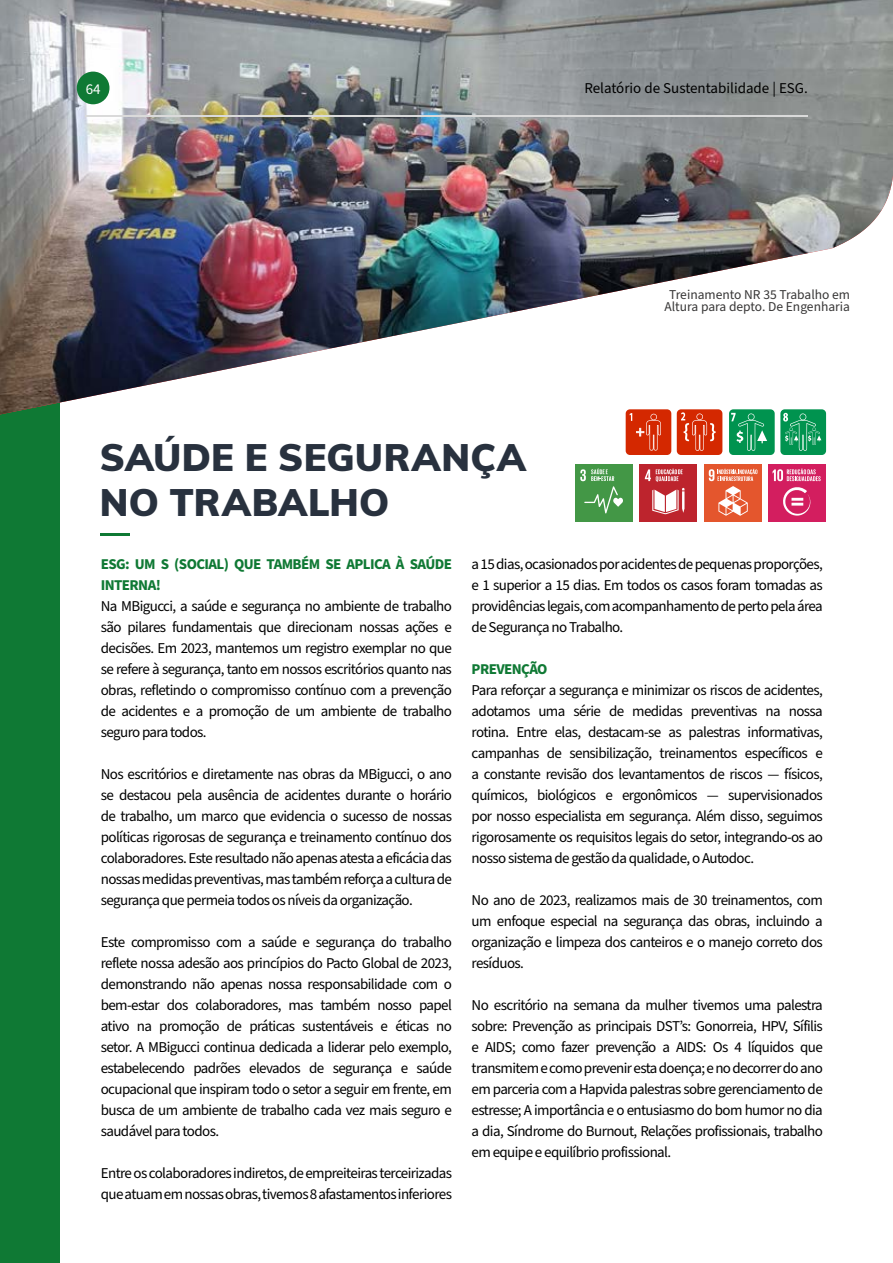
<style>
.page{position:relative;width:893px;height:1263px;background:#fff}
.page>*{position:absolute;margin:0;border:0;box-sizing:border-box;transform-origin:0 0}
.t1{font:900 37.5px/45px "Muli";letter-spacing:.005em;color:#28313e}
.t2{font:15px/21px "Source Sans Pro";letter-spacing:-.04em;color:#000;text-align:justify}
.t3{font:700 15px/21px "Source Sans Pro";letter-spacing:-.04em;color:#0f7934}
.t4{font:15px "Source Sans Pro";color:#000}
.t5{font:15px "Source Sans Pro";color:#fff}
.t6{font:13.5px/12px "Source Sans Pro";color:#373636;text-align:center}
</style>
<div class="page">
<div style="left:0;top:259px;width:60px;height:1004px;background:#0f7934"></div>
<hr style="left:100px;top:533px;width:30px;height:2px;background:#0f7934">
<div style="left:575px;top:465px;width:57px;height:57px;background:#439746"></div>
<svg style="left:580px;top:469px;width:43px;height:44px"></svg>
<div style="left:639px;top:465px;width:58px;height:57px;background:#bd242d"></div>
<svg style="left:652px;top:488px;width:32px;height:26px"></svg>
<svg style="left:645px;top:469px;width:38px;height:13px"></svg>
<div style="left:704px;top:465px;width:58px;height:57px;background:#e4562d"></div>
<svg style="left:709px;top:469px;width:48px;height:47px"></svg>
<div style="left:768px;top:465px;width:58px;height:57px;background:#d31e5f"></div>
<svg style="left:772px;top:469px;width:49px;height:47px"></svg>
<div style="left:626px;top:409px;width:45px;height:46px;background:#d42800;border-radius:4px"></div>
<div style="left:677px;top:409px;width:45px;height:46px;background:#d42800;border-radius:4px"></div>
<svg style="left:630px;top:419px;width:31px;height:32px"></svg>
<svg style="left:681px;top:419px;width:35px;height:32px"></svg>
<div style="left:780px;top:409px;width:46px;height:46px;background:#00934f;border-radius:4px"></div>
<div style="left:729px;top:409px;width:46px;height:46px;background:#00934f;border-radius:4px"></div>
<svg style="left:731px;top:419px;width:36px;height:32px"></svg>
<svg style="left:783px;top:419px;width:38px;height:32px"></svg>
<img style="left:0;top:0;width:893px;height:414px">
<div style="left:77px;top:72px;width:32px;height:32px;background:#0f7934;border-radius:50%"></div>
<hr style="left:85px;top:115px;width:723px;height:2px;background:#dadada">
<p class="t5" style="left:86px;top:79px;width:16px">64</p>
<p class="t4" style="left:584px;top:78px;width:225px">Relatório de Sustentabilidade | ESG.</p>
<p class="t6" style="left:664px;top:289px;width:187px">Treinamento NR 35 Trabalho em<br>Altura para depto. De Engenharia</p>
<h1 class="t1" style="left:100px;top:433px;width:427px">SAÚDE E SEGURANÇA<br>NO TRABALHO</h1>
<p class="t3" style="left:101px;top:554px;width:353px">ESG: UM S (SOCIAL) QUE TAMBÉM SE APLICA À SAÚDE<br>INTERNA!</p>
<p class="t2" style="left:101px;top:596px;width:353px">Na MBigucci, a saúde e segurança no ambiente de trabalho são pilares fundamentais que direcionam nossas ações e decisões. Em 2023, mantemos um registro exemplar no que se refere à segurança, tanto em nossos escritórios quanto nas obras, refletindo o compromisso contínuo com a prevenção de acidentes e a promoção de um ambiente de trabalho seguro para todos.</p>
<p class="t2" style="left:101px;top:764px;width:353px">Nos escritórios e diretamente nas obras da MBigucci, o ano se destacou pela ausência de acidentes durante o horário de trabalho, um marco que evidencia o sucesso de nossas políticas rigorosas de segurança e treinamento contínuo dos colaboradores. Este resultado não apenas atesta a eficácia das nossas medidas preventivas, mas também reforça a cultura de segurança que permeia todos os níveis da organização.</p>
<p class="t2" style="left:101px;top:932px;width:353px">Este compromisso com a saúde e segurança do trabalho reflete nossa adesão aos princípios do Pacto Global de 2023, demonstrando não apenas nossa responsabilidade com o bem-estar dos colaboradores, mas também nosso papel ativo na promoção de práticas sustentáveis e éticas no setor. A MBigucci continua dedicada a liderar pelo exemplo, estabelecendo padrões elevados de segurança e saúde ocupacional que inspiram todo o setor a seguir em frente, em busca de um ambiente de trabalho cada vez mais seguro e saudável para todos.</p>
<p class="t2" style="left:101px;top:1163px;width:353px">Entre os colaboradores indiretos, de empreiteiras terceirizadas que atuam em nossas obras, tivemos 8 afastamentos inferiores</p>
<p class="t2" style="left:472px;top:554px;width:353px">a 15 dias, ocasionados por acidentes de pequenas proporções, e 1 superior a 15 dias. Em todos os casos foram tomadas as providências legais, com acompanhamento de perto pela área de Segurança no Trabalho.</p>
<p class="t3" style="left:472px;top:659px;width:77px">PREVENÇÃO</p>
<p class="t2" style="left:472px;top:680px;width:353px">Para reforçar a segurança e minimizar os riscos de acidentes, adotamos uma série de medidas preventivas na nossa rotina. Entre elas, destacam-se as palestras informativas, campanhas de sensibilização, treinamentos específicos e a constante revisão dos levantamentos de riscos — físicos, químicos, biológicos e ergonômicos — supervisionados por nosso especialista em segurança. Além disso, seguimos rigorosamente os requisitos legais do setor, integrando-os ao nosso sistema de gestão da qualidade, o Autodoc.</p>
<p class="t2" style="left:472px;top:890px;width:353px">No ano de 2023, realizamos mais de 30 treinamentos, com um enfoque especial na segurança das obras, incluindo a organização e limpeza dos canteiros e o manejo correto dos resíduos.</p>
<p class="t2" style="left:472px;top:995px;width:353px">No escritório na semana da mulher tivemos uma palestra sobre: Prevenção as principais DST’s: Gonorreia, HPV, Sífilis e AIDS; como fazer prevenção a AIDS: Os 4 líquidos que transmitem e como prevenir esta doença; e no decorrer do ano em parceria com a Hapvida palestras sobre gerenciamento de estresse; A importância e o entusiasmo do bom humor no dia a dia, Síndrome do Burnout, Relações profissionais, trabalho em equipe e equilíbrio profissional.</p>
</div>
